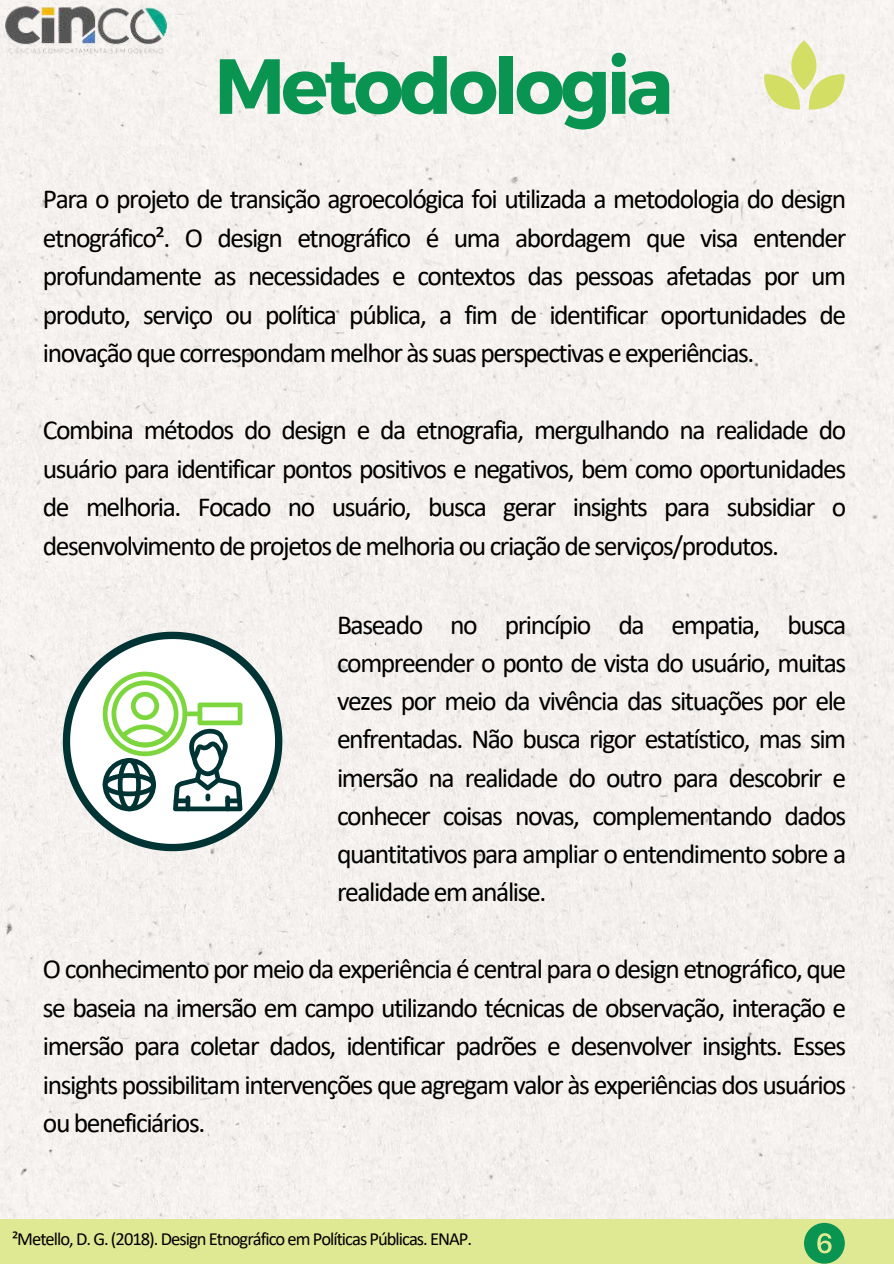
<style>
.page{position:relative;width:894px;height:1264px;background:#fff}
.page>*{position:absolute;margin:0;border:0;box-sizing:border-box;transform-origin:0 0}
.t1{font:700 77.85px "Montserrat";letter-spacing:-.055em;color:#099451}
.t2{font:27.6px/38.4px "Calibri";letter-spacing:-.055em;color:#000;text-align:justify}
.t3{font:18.6px "Calibri";letter-spacing:-.055em;color:#000}
</style>
<div class="page">
<div style="left:0;top:0;width:893px;height:1218px;background:#f5f1ee"></div>
<svg style="left:763px;top:40px;width:82px;height:70px"></svg>
<div style="left:0;top:1218px;width:893px;height:45px;background:#dfe893"></div>
<img style="left:0;top:0;width:172px;height:69px">
<svg style="left:63px;top:631px;width:219px;height:220px;fill:#f3efec"></svg>
<svg style="left:70px;top:639px;width:205px;height:204px"></svg>
<svg style="left:804px;top:1222px;width:40px;height:41px"></svg>
<h1 class="t1" style="left:214px;top:35px;width:460px">Metodologia</h1>
<p class="t2" style="left:43px;top:182px;width:804px">Para o projeto de transição agroecológica foi utilizada a metodologia do design etnográfico². O design etnográfico é uma abordagem que visa entender profundamente as necessidades e contextos das pessoas afetadas por um produto, serviço ou política pública, a fim de identificar oportunidades de inovação que correspondam melhor às suas perspectivas e experiências.</p>
<p class="t2" style="left:43px;top:413px;width:804px">Combina métodos do design e da etnografia, mergulhando na realidade do usuário para identificar pontos positivos e negativos, bem como oportunidades de melhoria. Focado no usuário, busca gerar insights para subsidiar o desenvolvimento de projetos de melhoria ou criação de serviços/produtos.</p>
<p class="t2" style="left:337px;top:607px;width:510px">Baseado no princípio da empatia, busca compreender o ponto de vista do usuário, muitas vezes por meio da vivência das situações por ele enfrentadas. Não busca rigor estatístico, mas sim imersão na realidade do outro para descobrir e conhecer coisas novas, complementando dados quantitativos para ampliar o entendimento sobre a realidade em análise.</p>
<p class="t2" style="left:43px;top:952px;width:804px">O conhecimento por meio da experiência é central para o design etnográfico, que se baseia na imersão em campo utilizando técnicas de observação, interação e imersão para coletar dados, identificar padrões e desenvolver insights. Esses insights possibilitam intervenções que agregam valor às experiências dos usuários ou beneficiários.</p>
<p class="t3" style="left:12px;top:1231px;width:461px">²Metello, D. G. (2018). Design Etnográfico em Políticas Públicas. ENAP.</p>
</div>
